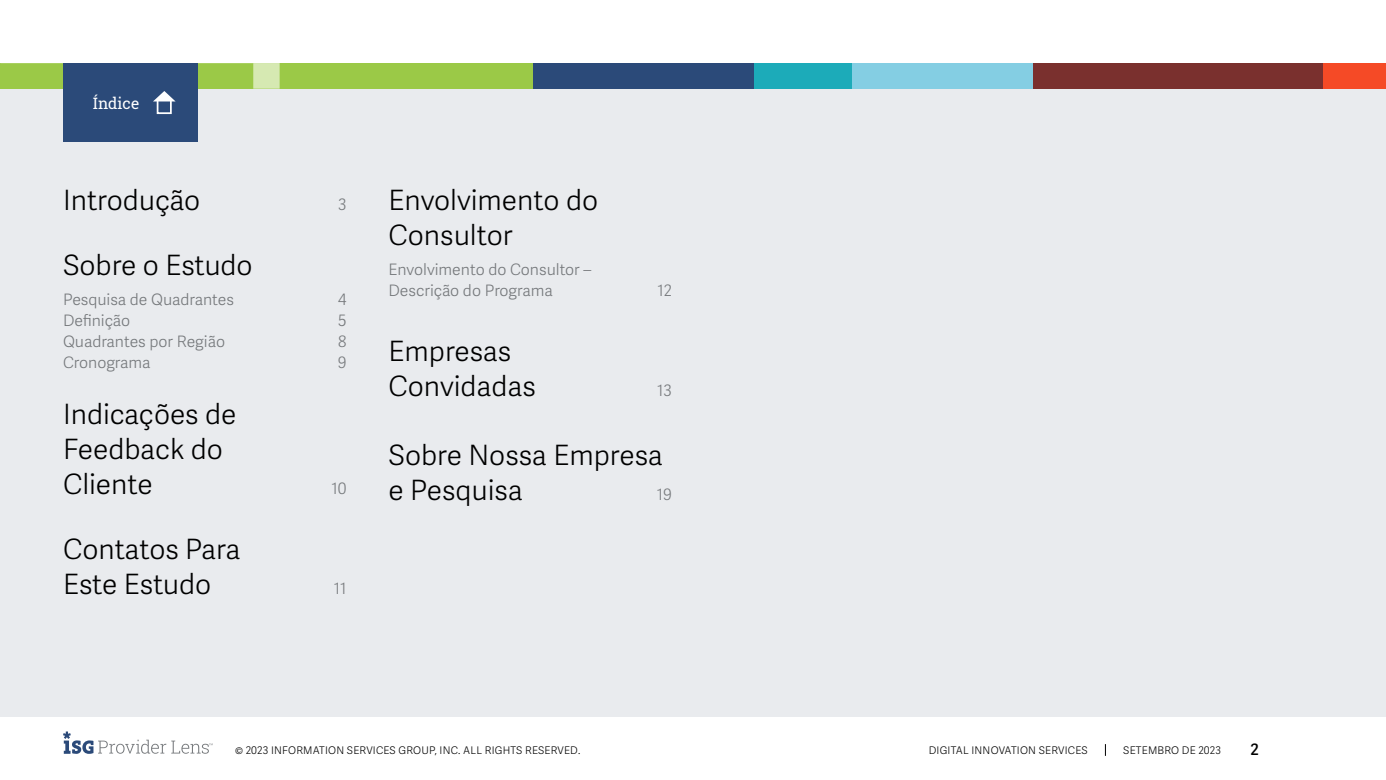
<style>
.page{position:relative;width:1386px;height:780px;background:#fff}
.page>*{position:absolute;margin:0;border:0;box-sizing:border-box;transform-origin:0 0}
.t1{font:300 28px/35px "Adelle Sans";color:#000}
.t2{font:300 15.75px/21px "Adelle Sans";color:#75787b}
.t3{font:15.75px "Roboto Slab ISG P Regular";color:#fff}
.t4{font:600 15.75px "Adelle Sans";color:#000}
.t5{font:300 10.5px "Adelle Sans";letter-spacing:.02em;color:#000}
</style>
<div class="page">
<svg style="left:1105px;top:744px;width:1px;height:12px"></svg>
<svg style="left:63px;top:731px;width:150px;height:23px"></svg>
<div style="left:0;top:63px;width:1386px;height:654px;background:#e9ebee"></div>
<div style="left:0;top:63px;width:533px;height:26px;background:#9bc947"></div>
<div style="left:533px;top:63px;width:223px;height:26px;background:#2b4a79"></div>
<div style="left:850px;top:63px;width:184px;height:26px;background:#84cee3"></div>
<div style="left:1323px;top:63px;width:63px;height:26px;background:#f54a26"></div>
<div style="left:1033px;top:63px;width:290px;height:26px;background:#7a302e"></div>
<div style="left:754px;top:63px;width:98px;height:26px;background:#1cabb9"></div>
<div style="left:63px;top:63px;width:135px;height:79px;background:#2b4a79"></div>
<svg style="left:0;top:63px;width:280px;height:38px"></svg>
<div style="left:157px;top:100px;width:15px;height:14px;border:2px solid #fff"></div>
<p class="t3" style="left:93px;top:92px;width:48px">Índice</p>
<p class="t1" style="left:63px;top:184px;width:139px">Introdução</p>
<p class="t2" style="left:338px;top:195px;width:10px">3</p>
<p class="t1" style="left:63px;top:248px;width:191px">Sobre o Estudo</p>
<p class="t2" style="left:63px;top:289px;width:173px">Pesquisa de Quadrantes</p>
<p class="t2" style="left:338px;top:289px;width:10px">4</p>
<p class="t2" style="left:63px;top:310px;width:69px">Definição</p>
<p class="t2" style="left:338px;top:310px;width:10px">5</p>
<p class="t2" style="left:63px;top:331px;width:164px">Quadrantes por Região</p>
<p class="t2" style="left:338px;top:331px;width:10px">8</p>
<p class="t2" style="left:63px;top:352px;width:89px">Cronograma</p>
<p class="t2" style="left:338px;top:352px;width:10px">9</p>
<p class="t1" style="left:63px;top:397px;width:175px">Indicações de<br>Feedback do<br>Cliente</p>
<p class="t2" style="left:331px;top:478px;width:17px">10</p>
<p class="t1" style="left:63px;top:532px;width:179px">Contatos Para<br>Este Estudo</p>
<p class="t2" style="left:334px;top:578px;width:14px">11</p>
<p class="t1" style="left:388px;top:184px;width:211px">Envolvimento do<br>Consultor</p>
<p class="t2" style="left:388px;top:259px;width:204px">Envolvimento do Consultor –<br>Descrição do Programa</p>
<p class="t1" style="left:388px;top:334px;width:149px">Empresas<br>Convidadas</p>
<p class="t2" style="left:658px;top:280px;width:16px">12</p>
<p class="t2" style="left:657px;top:380px;width:16px">13</p>
<p class="t1" style="left:388px;top:438px;width:276px">Sobre Nossa Empresa e Pesquisa</p>
<p class="t2" style="left:657px;top:484px;width:17px">19</p>
<p class="t5" style="left:235px;top:744px;width:347px">© 2023 INFORMATION SERVICES GROUP, INC. ALL RIGHTS RESERVED.</p>
<p class="t5" style="left:929px;top:744px;width:160px">DIGITAL INNOVATION SERVICES</p>
<p class="t5" style="left:1123px;top:744px;width:99px">SETEMBRO DE 2023</p>
<p class="t4" style="left:1251px;top:740px;width:10px">2</p>
</div>
